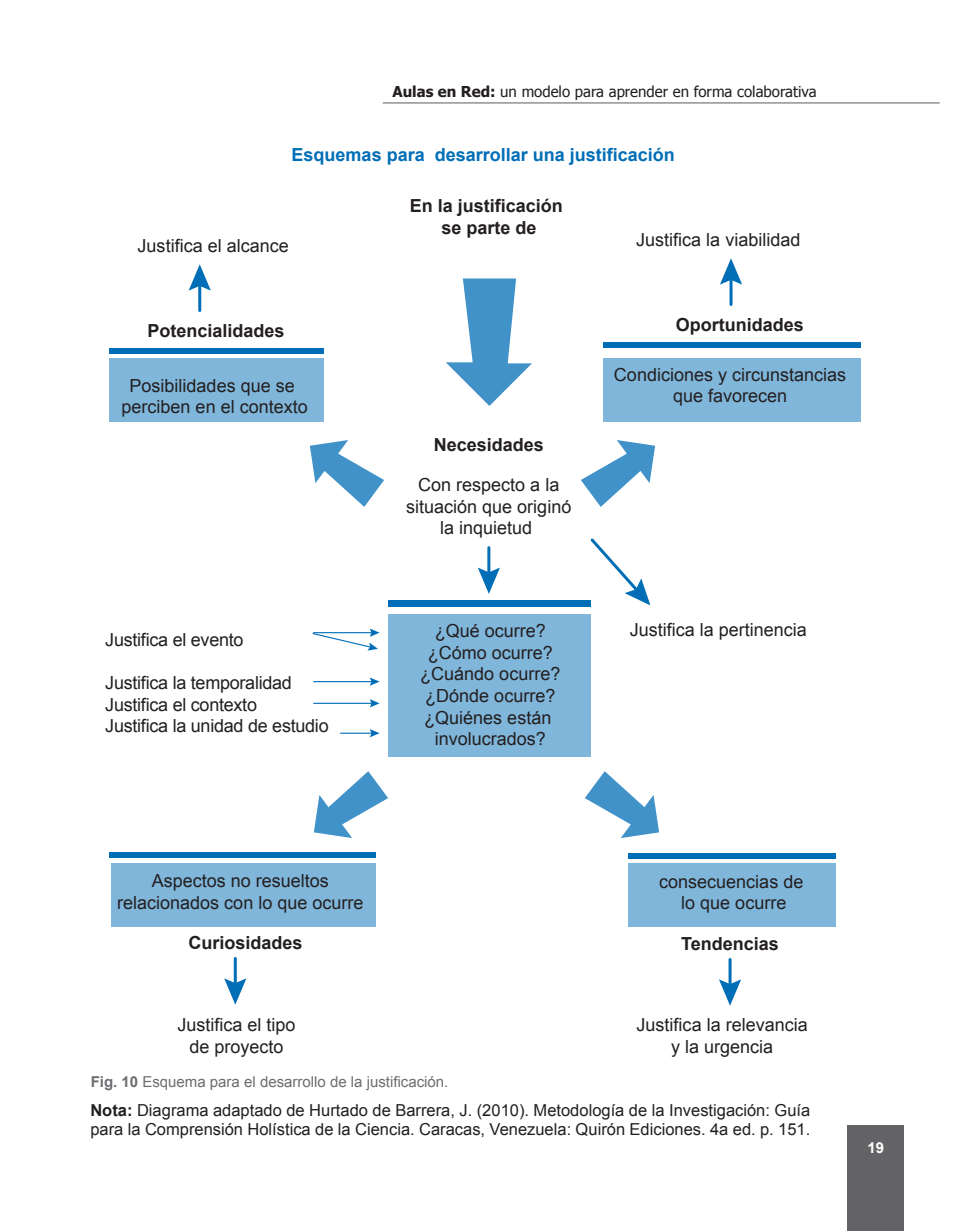
<style>
.page{position:relative;width:961px;height:1231px;background:#fff}
.page>*{position:absolute;margin:0;border:0;box-sizing:border-box;transform-origin:0 0}
.t1{font:18px/21.6px "Arial";color:#231f20;text-align:center}
.t2{font:700 18px/21.6px "Arial";color:#231f20;text-align:center}
.t3{font:700 18px "Arial";color:#006eb6}
.t4{font:16.5px/19.8px "Arial";color:#231f20}
.t5{font:15px "Tahoma";color:#231f20}
.t6{font:15px "Arial";color:#6c6d70}
.t7{font:700 15px "Arial";color:#fff}
.s1{font-weight:700}
</style>
<div class="page">
<hr style="left:383px;top:102px;width:556px;height:1px;background:#6c6d70">
<div style="left:847px;top:1125px;width:57px;height:106px;background:#636366"></div>
<div style="left:109px;top:359px;width:214px;height:63px;background:#80b6da"></div>
<div style="left:602px;top:359px;width:258px;height:63px;background:#80b6da"></div>
<div style="left:388px;top:614px;width:202px;height:143px;background:#80b6da"></div>
<div style="left:111px;top:862px;width:264px;height:64px;background:#80b6da"></div>
<div style="left:628px;top:862px;width:207px;height:64px;background:#80b6da"></div>
<div style="left:388px;top:600px;width:202px;height:6px;background:#006eb6"></div>
<div style="left:109px;top:348px;width:214px;height:5px;background:#006eb6"></div>
<div style="left:109px;top:852px;width:266px;height:6px;background:#006eb6"></div>
<div style="left:628px;top:853px;width:207px;height:6px;background:#006eb6"></div>
<div style="left:602px;top:342px;width:258px;height:5px;background:#006eb6"></div>
<svg style="left:446px;top:278px;width:86px;height:128px"></svg>
<svg style="left:310px;top:440px;width:74px;height:67px"></svg>
<svg style="left:581px;top:440px;width:74px;height:67px"></svg>
<svg style="left:585px;top:771px;width:74px;height:67px"></svg>
<svg style="left:314px;top:771px;width:74px;height:67px"></svg>
<hr style="left:487px;top:547px;width:3px;height:29px;background:#006eb6">
<svg style="left:478px;top:567px;width:22px;height:27px"></svg>
<svg style="left:590px;top:538px;width:60px;height:67px"></svg>
<hr style="left:198px;top:282px;width:3px;height:28px;background:#006eb6">
<svg style="left:189px;top:264px;width:22px;height:27px"></svg>
<hr style="left:234px;top:958px;width:3px;height:28px;background:#006eb6">
<svg style="left:224px;top:978px;width:22px;height:26px"></svg>
<hr style="left:728px;top:959px;width:3px;height:28px;background:#006eb6">
<svg style="left:719px;top:979px;width:22px;height:26px"></svg>
<hr style="left:729px;top:276px;width:3px;height:28px;background:#006eb6">
<svg style="left:720px;top:258px;width:22px;height:27px"></svg>
<hr style="left:313px;top:681px;width:60px;height:1px;background:#006eb6">
<svg style="left:370px;top:677px;width:9px;height:9px"></svg>
<hr style="left:313px;top:702px;width:60px;height:2px;background:#006eb6">
<svg style="left:370px;top:699px;width:9px;height:8px"></svg>
<hr style="left:340px;top:732px;width:33px;height:1px;background:#006eb6">
<svg style="left:370px;top:729px;width:9px;height:8px"></svg>
<svg style="left:312px;top:628px;width:67px;height:22px"></svg>
<p class="t5" style="left:392px;top:81px;width:425px"><span class="s1">Aulas en Red:</span> un modelo para aprender en forma colaborativa</p>
<p class="t3" style="left:291px;top:143px;width:385px">Esquemas para desarrollar una justificación</p>
<p class="t2" style="left:410px;top:195px;width:155px">En la justificación se parte de</p>
<p class="t1" style="left:138px;top:235px;width:153px">Justifica el alcance</p>
<p class="t1" style="left:636px;top:229px;width:166px">Justifica la viabilidad</p>
<p class="t2" style="left:147px;top:320px;width:139px">Potencialidades</p>
<p class="t2" style="left:676px;top:314px;width:130px">Oportunidades</p>
<p class="t1" style="left:122px;top:375px;width:188px">Posibilidades que se perciben en el contexto</p>
<p class="t1" style="left:105px;top:629px;width:140px">Justifica el evento</p>
<p class="t1" style="left:105px;top:672px;width:225px;text-align:left">Justifica la temporalidad<br>Justifica el contexto<br>Justifica la unidad de estudio</p>
<p class="t2" style="left:434px;top:434px;width:112px">Necesidades</p>
<p class="t1" style="left:406px;top:474px;width:167px">Con respecto a la situación que originó la inquietud</p>
<p class="t1" style="left:614px;top:364px;width:234px">Condiciones y circunstancias que favorecen</p>
<p class="t1" style="left:435px;top:620px;width:113px">¿Qué ocurre?</p>
<p class="t1" style="left:629px;top:619px;width:179px">Justifica la pertinencia</p>
<p class="t1" style="left:420px;top:642px;width:142px">¿Cómo ocurre? ¿Cuándo ocurre? ¿Dónde ocurre? ¿Quiénes están involucrados?</p>
<p class="t1" style="left:117px;top:870px;width:248px">Aspectos no resueltos relacionados con lo que ocurre</p>
<p class="t1" style="left:659px;top:870px;width:146px">consecuencias de lo que ocurre</p>
<p class="t2" style="left:188px;top:932px;width:116px">Curiosidades</p>
<p class="t1" style="left:177px;top:1014px;width:120px">Justifica el tipo de proyecto</p>
<p class="t2" style="left:681px;top:933px;width:99px">Tendencias</p>
<p class="t1" style="left:636px;top:1014px;width:173px">Justifica la relevancia y la urgencia</p>
<p class="t6" style="left:91px;top:1072px;width:359px"><span class="s1">Fig. 10</span> Esquema para el desarrollo de la justificación.</p>
<p class="t4" style="left:90px;top:1100px;width:721px"><span class="s1">Nota:</span> Diagrama adaptado de Hurtado de Barrera, J. (2010). Metodología de la Investigación: Guía para la Comprensión Holística de la Ciencia. Caracas, Venezuela: Quirón Ediciones. 4a ed. p. 151.</p>
<p class="t7" style="left:867px;top:1137px;width:18px">19</p>
</div>
